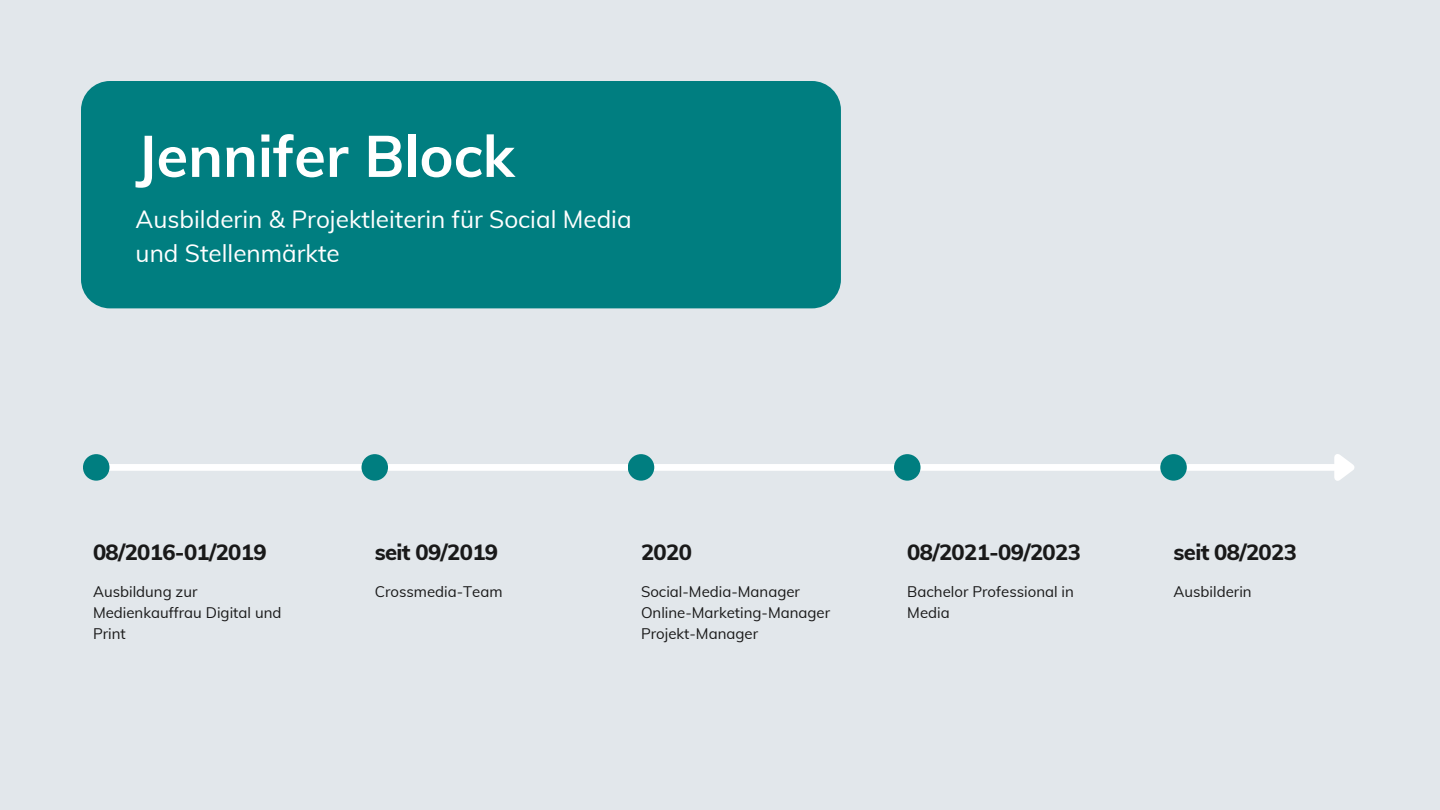
<style>
.page{position:relative;width:1440px;height:810px;background:#e2e7eb}
.page>*{position:absolute;margin:0;border:0;box-sizing:border-box;transform-origin:0 0}
.t1{font:700 57.8px "Muli";color:#fff}
.t2{font:24.3px "Muli";color:#fff}
.t3{font:800 22px "Muli";letter-spacing:-.03em;color:#191919}
.t4{font:15px/21px "Muli";color:#191919}
</style>
<div class="page">
<div style="left:96px;top:464px;width:1238px;height:7px;background:#fff"></div>
<svg style="left:1334px;top:454px;width:21px;height:27px"></svg>
<div style="left:83px;top:454px;width:26px;height:27px;background:#007e80;border-radius:50%"></div>
<div style="left:81px;top:81px;width:760px;height:227px;background:#007e80;border-radius:29px"></div>
<div style="left:362px;top:454px;width:26px;height:27px;background:#007e80;border-radius:50%"></div>
<div style="left:628px;top:454px;width:26px;height:27px;background:#007e80;border-radius:50%"></div>
<div style="left:894px;top:454px;width:27px;height:27px;background:#007e80;border-radius:50%"></div>
<div style="left:1160px;top:454px;width:27px;height:27px;background:#007e80;border-radius:50%"></div>
<p class="t1" style="left:136px;top:119px;width:380px">Jennifer Block</p>
<p class="t2" style="left:136px;top:204px;width:498px">Ausbilderin &amp; Projektleiterin für Social Media</p>
<p class="t2" style="left:136px;top:238px;width:206px">und Stellenmärkte</p>
<p class="t3" style="left:93px;top:538px;width:175px">08/2016-01/2019</p>
<p class="t4" style="left:93px;top:580px;width:190px">Ausbildung zur<br>Medienkauffrau Digital und<br>Print</p>
<p class="t3" style="left:375px;top:538px;width:125px">seit 09/2019</p>
<p class="t4" style="left:375px;top:580px;width:129px">Crossmedia-Team</p>
<p class="t3" style="left:641px;top:538px;width:52px">2020</p>
<p class="t4" style="left:641px;top:580px;width:160px">Social-Media-Manager</p>
<p class="t4" style="left:641px;top:601px;width:191px">Online-Marketing-Manager</p>
<p class="t4" style="left:641px;top:622px;width:119px">Projekt-Manager</p>
<p class="t3" style="left:907px;top:538px;width:175px">08/2021-09/2023</p>
<p class="t4" style="left:907px;top:580px;width:168px">Bachelor Professional in<br>Media</p>
<p class="t3" style="left:1174px;top:538px;width:125px">seit 08/2023</p>
<p class="t4" style="left:1174px;top:580px;width:80px">Ausbilderin</p>
</div>
